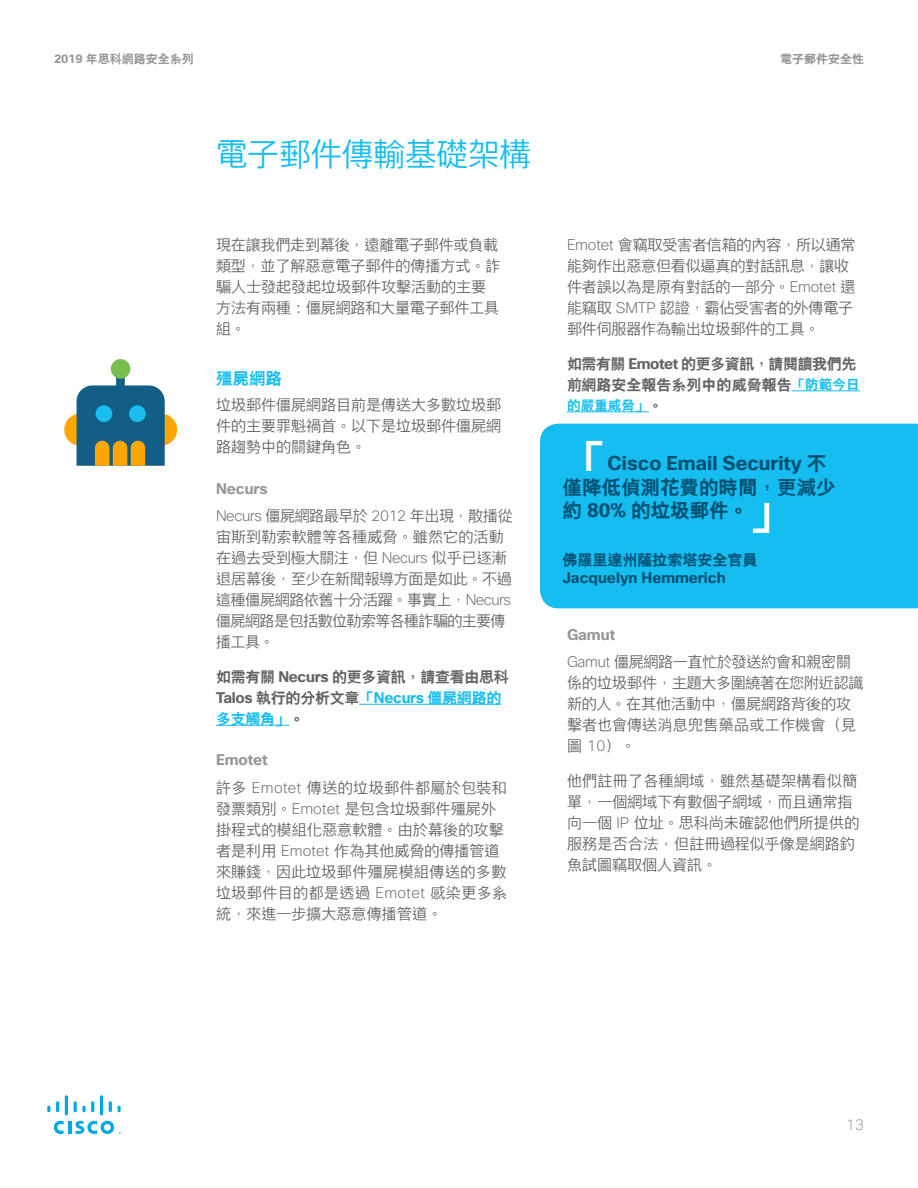
<style>
.page{position:relative;width:918px;height:1188px;background:#fff}
.page>*{position:absolute;margin:0;border:0;box-sizing:border-box;transform-origin:0 0}
.Quote_copy{font:45px "Cisco Sans CHT Bold";color:#fff}
.t1{font:31.5px "Cisco Sans CHT Light";color:#15bdf0}
.Quote_copy-2{font:19.5px/23.4px "Cisco Sans CHT Bold";color:#015072}
.Subtitle_Level_1{font:16.5px "Cisco Sans CHT Bold";color:#15bdf0}
.Body{font:15px/21px "Cisco Sans CHT Light";color:#636366}
.Body-2{font:15px/21px "Cisco Sans CHT Light";letter-spacing:-.02em;color:#636366}
.Body-3{font:15px/21px "Cisco Sans CHT Bold";letter-spacing:-.02em;color:#636366}
.Quote_attrib{font:700 15px/18px "Cisco Sans";color:#015072}
.Section_lead{font:700 15px "Cisco Sans";color:#939598}
.t2{font:200 15px "Cisco Sans";color:#939598}
.Body-4{font:13.5px "Cisco Sans CHT Bold";letter-spacing:.01em;color:#15bdf0}
.t3{font:12px "Cisco Sans CHT Bold";color:#939598}
.s1{font-family:"Cisco Sans";font-weight:700}
.s2{font-family:"Cisco Sans";font-weight:200}
.s3{color:#15bdf0}
.s4{font-family:"Cisco Sans";font-weight:700;color:#15bdf0}
.s5{font-size:13.5px;color:#15bdf0}
.s6{color:#626365}
.s7{font-family:"Cisco Sans CHT Bold";font-weight:400}
</style>
<div class="page">
<svg style="left:47px;top:1106px;width:3px;height:6px"></svg>
<svg style="left:56px;top:1101px;width:3px;height:11px"></svg>
<hr style="left:65px;top:1095px;width:3px;height:20px;background:#00a8e2;border-radius:2px">
<svg style="left:74px;top:1101px;width:20px;height:11px"></svg>
<hr style="left:100px;top:1095px;width:3px;height:20px;background:#00a8e2;border-radius:2px">
<svg style="left:109px;top:1101px;width:3px;height:11px"></svg>
<svg style="left:118px;top:1106px;width:3px;height:6px"></svg>
<svg style="left:54px;top:1121px;width:67px;height:13px"></svg>
<hr style="left:359px;top:704px;width:142px;height:1px;background:#15bdf0">
<hr style="left:216px;top:725px;width:74px;height:1px;background:#15bdf0">
<hr style="left:792px;top:390px;width:68px;height:1px;background:#15bdf0">
<hr style="left:567px;top:411px;width:82px;height:1px;background:#15bdf0">
<div style="left:540px;top:424px;width:378px;height:184px;background:#15bdf0"></div>
<div style="left:64px;top:414px;width:113px;height:32px;background:#ffa700;border-radius:16px"></div>
<div style="left:116px;top:372px;width:9px;height:17px;background:#135e86;border-radius:4px"></div>
<div style="left:111px;top:359px;width:19px;height:20px;background:#77be4e;border-radius:50%"></div>
<svg style="left:77px;top:385px;width:88px;height:81px;background:#3a727b"></svg>
<p class="t3" style="left:54px;top:50px;width:141px"><span class="s1">2019</span> 年思科網路安全系列</p>
<p class="t3" style="left:780px;top:50px;width:85px">電子郵件安全性</p>
<p class="t1" style="left:216px;top:134px;width:316px">電子郵件傳輸基礎架構</p>
<p class="Body" style="left:216px;top:235px;width:286px">現在讓我們走到幕後，遠離電子郵件或負載類型，並了解惡意電子郵件的傳播方式。詐騙人士發起發起垃圾郵件攻擊活動的主要方法有兩種：僵屍網路和大量電子郵件工具組。</p>
<p class="Subtitle_Level_1" style="left:216px;top:367px;width:67px">殭屍網路</p>
<p class="Body" style="left:216px;top:394px;width:286px;text-align:justify">垃圾郵件僵屍網路目前是傳送大多數垃圾郵件的主要罪魁禍首。以下是垃圾郵件僵屍網路趨勢中的關鍵角色。</p>
<p class="Section_lead" style="left:216px;top:479px;width:53px">Necurs</p>
<p class="Body-2" style="left:216px;top:505px;width:298px"><span class="s2">Necurs</span> 僵屍網路最早於 <span class="s2">2012</span> 年出現，散播從宙斯到勒索軟體等各種威脅。雖然它的活動在過去受到極大關注，但 <span class="s2">Necurs</span> 似乎已逐漸退居幕後，至少在新聞報導方面是如此。不過這種僵屍網路依舊十分活躍。事實上，<span class="s2">Necurs</span>僵屍網路是包括數位勒索等各種詐騙的主要傳播工具。</p>
<p class="Body-3" style="left:216px;top:666px;width:294px">如需有關 <span class="s1">Necurs</span> 的更多資訊，請查看由思科<br><span class="s1">Talos</span> 執行的分析文章<span class="s3">「</span><span class="s4">Necurs</span> <span class="s3">僵屍網路的多支觸角」</span>。</p>
<p class="Section_lead" style="left:216px;top:750px;width:53px">Emotet</p>
<p class="Body" style="left:216px;top:777px;width:293px">許多 <span class="s2">Emotet</span> 傳送的垃圾郵件都屬於包裝和發票類別。<span class="s2">Emotet</span> 是包含垃圾郵件殭屍外掛程式的模組化惡意軟體。由於幕後的攻擊者是利用 <span class="s2">Emotet</span> 作為其他威脅的傳播管道來賺錢，因此垃圾郵件殭屍模組傳送的多數垃圾郵件目的都是透過 <span class="s2">Emotet</span> 感染更多系統，來進一步擴大惡意傳播管道。</p>
<p class="Body" style="left:567px;top:235px;width:290px"><span class="s2">Emotet</span> 會竊取受害者信箱的內容，所以通常能夠作出惡意但看似逼真的對話訊息，讓收件者誤以為是原有對話的一部分。<span class="s2">Emotet</span> 還能竊取 <span class="s2">SMTP</span> 認證，霸佔受害者的外傳電子郵件伺服器作為輸出垃圾郵件的工具。</p>
<p class="Body-3" style="left:567px;top:354px;width:294px">如需有關 <span class="s1">Emotet</span> 的更多資訊，請閱讀我們先前網路安全報告系列中的威脅報告<span class="s5">「防範今日</span></p>
<p class="Body-4" style="left:567px;top:397px;width:97px">的嚴重威脅」<span class="s6">。</span></p>
<p class="Quote_copy" style="left:562px;top:430px;width:46px">「</p>
<p class="Quote_copy-2" style="left:562px;top:452px;width:275px;text-indent:45px"><span class="s1">Cisco Email Security</span> 不僅降低偵測花費的時間，更減少約 <span class="s1">80%</span> 的垃圾郵件。</p>
<p class="Quote_copy" style="left:748px;top:480px;width:46px">」</p>
<p class="Quote_attrib" style="left:562px;top:551px;width:196px"><span class="s7">佛羅里達州薩拉索塔安全官員<br></span>Jacquelyn Hemmerich</p>
<p class="Section_lead" style="left:567px;top:625px;width:50px">Gamut</p>
<p class="Body" style="left:567px;top:652px;width:298px"><span class="s2">Gamut</span> 僵屍網路一直忙於發送約會和親密關係的垃圾郵件，主題大多圍繞著在您附近認識新的人。在其他活動中，僵屍網路背後的攻擊者也會傳送消息兜售藥品或工作機會（見圖 <span class="s2">10</span>）。</p>
<p class="Body" style="left:567px;top:770px;width:294px">他們註冊了各種網域，雖然基礎架構看似簡單，一個網域下有數個子網域，而且通常指向一個 <span class="s2">IP</span> 位址。思科尚未確認他們所提供的服務是否合法，但註冊過程似乎像是網路釣魚試圖竊取個人資訊。</p>
<p class="t2" style="left:846px;top:1115px;width:19px">13</p>
</div>
